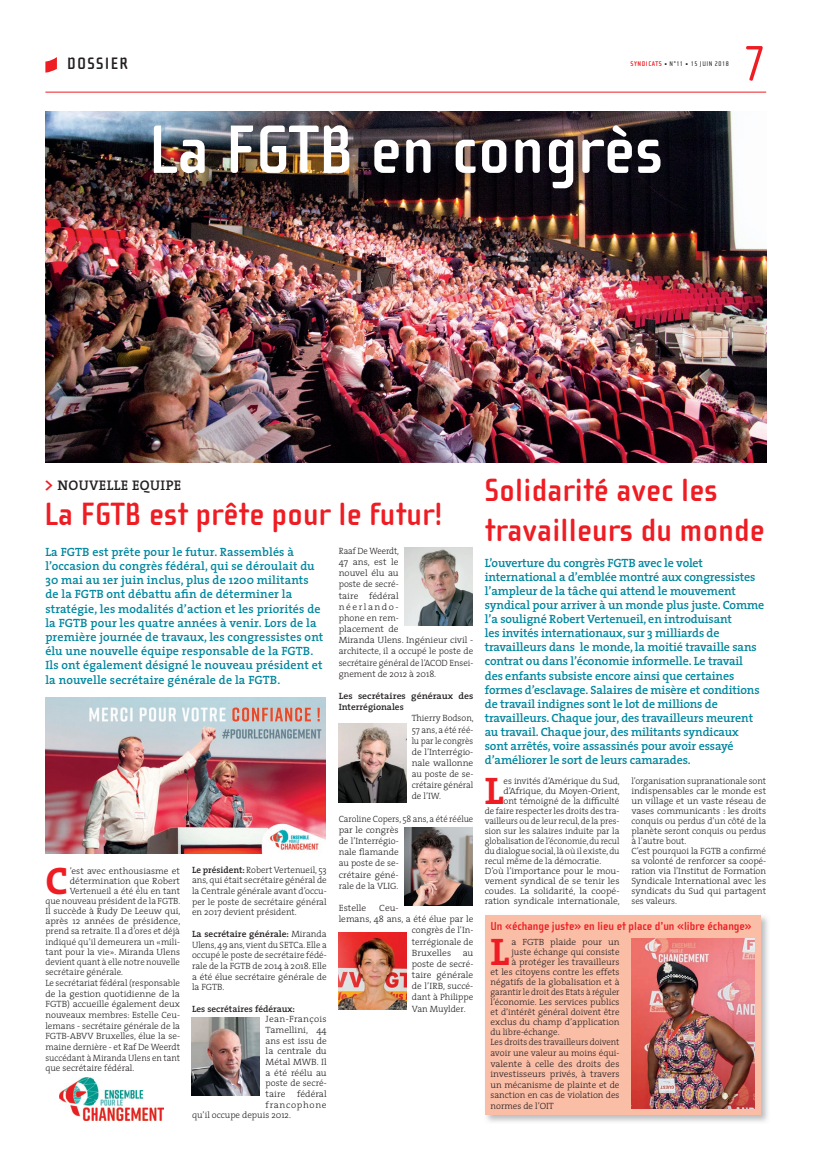
<style>
.page{position:relative;width:823px;height:1163px;background:#fff}
.page>*{position:absolute;margin:0;border:0;box-sizing:border-box;transform-origin:0 0}
.t1{font:700 70px "Cholla Sans";letter-spacing:.01em;color:#fff}
.t2{font:51px "Cholla Sans";color:#ee1d23}
.t3{font:38.6px "The Serif Bold Caps";color:#ee1d23}
.t4{font:700 33px/39.6px "Cholla Sans";letter-spacing:.01em;color:#ee1d23}
.t5{font:700 17px "Cholla Sans";letter-spacing:.075em;color:#231f20}
.t6{font:600 14px "The Serif";color:#231f20}
.t7{font:600 12px/14px "The Serif";letter-spacing:-.01em;color:#00879f}
.t8{font:600 12px/14.2px "The Serif";letter-spacing:.01em;color:#00879f}
.t9{font:700 12px "Cholla Sans";color:#ee1d23}
.t10{font:300 9.1px/10.7px "The Serif";color:#231f20;text-align:justify}
.t11{font:300 9.1px/10.7px "The Serif";color:#231f20;text-align:justify;scale:1.05 1}
.t12{font:300 9.1px/11.2px "The Serif";color:#231f20;scale:.95 1}
.t13{font:300 9.1px/11.2px "The Serif";color:#231f20;scale:.96 1}
.t14{font:600 9.1px/11.2px "The Serif";color:#231f20;scale:1.07 1}
.t15{font:600 9.1px "The Serif";color:#231f20}
.t16{font:300 9.1px "The Serif";letter-spacing:.07em;color:#231f20;scale:1.05 1}
.t17{font:300 9px "The Serif";color:#231f20}
.t18{font:300 9px "The Serif";color:#231f20;scale:1.05 1}
.t19{font:300 9px "The Serif";color:#231f20;scale:.95 1}
.t20{font:300 9px "The Serif";color:#231f20;scale:1.04 1}
.t21{font:7px "Cholla Sans";letter-spacing:.075em;color:#231f20}
.s1{font-weight:700;color:#ee1d23}
.s2{font-size:18px;color:#ee1d23}
.s3{font-weight:600}
</style>
<div class="page">
<hr style="left:45px;top:92px;width:720px;height:1px;background:#ee1d23">
<svg style="left:45px;top:57px;width:12px;height:16px"></svg>
<img style="left:45px;top:112px;width:720px;height:350px">
<img style="left:338px;top:723px;width:68px;height:79px">
<img style="left:404px;top:827px;width:68px;height:78px">
<img style="left:404px;top:547px;width:68px;height:78px">
<img style="left:192px;top:1017px;width:68px;height:78px">
<img style="left:338px;top:932px;width:68px;height:77px">
<img style="left:45px;top:697px;width:280px;height:156px">
<img style="left:485px;top:915px;width:283px;height:207px">
<div style="left:484px;top:914px;width:276px;height:199px;background:#fabda6"></div>
<img style="left:631px;top:938px;width:123px;height:170px">
<img style="left:60px;top:1077px;width:104px;height:43px">
<h3 class="t5" style="left:67px;top:54px;width:62px">DOSSIER</h3>
<p class="t21" style="left:630px;top:60px;width:100px"><span class="s1">SYNDICATS</span> • N°11 • 15 JUIN 2018</p>
<h2 class="t2" style="left:743px;top:36px;width:24px">7</h2>
<h1 class="t1" style="left:148px;top:111px;width:515px">La FGTB en congrès</h1>
<h3 class="t6" style="left:45px;top:473px;width:138px"><span class="s2">&gt;</span> NOUVELLE EQUIPE</h3>
<h3 class="t4" style="left:45px;top:495px;width:399px">La FGTB est prête pour le futur!</h3>
<p class="t8" style="left:45px;top:544px;width:279px">La FGTB est prête pour le futur. Rassemblés à l’occasion du congrès fédéral, qui se déroulait du 30 mai au 1er juin inclus, plus de 1200 militants de la FGTB ont débattu afin de déterminer la stratégie, les modalités d’action et les priorités de la FGTB pour les quatre années à venir. Lors de la première journée de travaux, les congressistes ont élu une nouvelle équipe responsable de la FGTB.<br>Ils ont également désigné le nouveau président et la nouvelle secrétaire générale de la FGTB.</p>
<h3 class="t3" style="left:45px;top:848px;width:24px">C</h3>
<p class="t18" style="left:70px;top:863px;width:106px">’est avec enthousiasme et</p>
<p class="t18" style="left:70px;top:873px;width:106px">détermination que Robert</p>
<p class="t17" style="left:70px;top:883px;width:112px">Vertenueil a été élu en tant</p>
<p class="t17" style="left:45px;top:893px;width:136px">que nouveau président de la FGTB.</p>
<p class="t20" style="left:45px;top:903px;width:131px">Il succède à Rudy De Leeuw qui,</p>
<p class="t18" style="left:45px;top:913px;width:130px">après 12 années de présidence,</p>
<p class="t17" style="left:45px;top:923px;width:136px">prend sa retraite. Il a d’ores et déjà</p>
<p class="t17" style="left:45px;top:934px;width:136px">indiqué qu’il demeurera un «mili-</p>
<p class="t17" style="left:45px;top:944px;width:136px">tant pour la vie». Miranda Ulens</p>
<p class="t17" style="left:45px;top:954px;width:136px">devient quant à elle notre nouvelle</p>
<p class="t17" style="left:45px;top:964px;width:79px">secrétaire générale.</p>
<p class="t10" style="left:45px;top:976px;width:136px">Le secrétariat fédéral (responsable de la gestion quotidienne de la FGTB) accueille également deux nouveaux membres: Estelle Ceu&shy;lemans - secrétaire générale de la FGTB-ABVV Bruxelles, élue la se&shy;maine dernière - et Raf De Weerdt succédant à Miranda Ulens en tant que secrétaire fédéral.</p>
<p class="t10" style="left:192px;top:863px;width:136px"><span class="s3">Le président:</span> Robert Vertenueil, 53 ans, qui était secrétaire général de la Centrale générale avant d’occu&shy;per le poste de secrétaire général en 2017 devient président.</p>
<p class="t10" style="left:192px;top:927px;width:136px"><span class="s3">La secrétaire générale:</span> Miranda Ulens, 49 ans, vient du SETCa. Elle a occupé le poste de secrétaire fédé&shy;rale de la FGTB de 2014 à 2018. Elle a été élue secrétaire générale de la FGTB.</p>
<p class="t15" style="left:192px;top:1000px;width:104px">Les secrétaires fédéraux:</p>
<p class="t11" style="left:265px;top:1013px;width:60px">Jean-François Tamellini, 44 ans est issu de la centrale du Métal MWB. Il a été réélu au poste de secré&shy;taire</p>
<p class="t11" style="left:297px;top:1087px;width:30px">fédéral</p>
<p class="t16" style="left:265px;top:1096px;width:60px">francophone</p>
<p class="t10" style="left:192px;top:1109px;width:100px">qu’il occupe depuis 2012.</p>
<p class="t12" style="left:338px;top:545px;width:143px">Raaf De Weerdt,<br>47 ans, est le<br>nouvel élu au<br>poste de secré-<br>taire fédéral<br>néerlando-<br>phone en rem-<br>placement de<br>Miranda Ulens. Ingénieur civil - architecte, il a occupé le poste de secrétaire général de l’ACOD Ensei&shy;gnement de 2012 à 2018.</p>
<p class="t14" style="left:338px;top:690px;width:127px">Les secrétaires généraux des<br>Interrégionales</p>
<p class="t10" style="left:411px;top:712px;width:63px;line-height:11.2px">Thierry Bodson, 57 ans, a été réé&shy;lu par le congrès de l’Interrégio&shy;nale wallonne au poste de se&shy;crétaire général de l’IW.</p>
<p class="t13" style="left:338px;top:812px;width:142px">Caroline Copers, 58 ans, a été réélue par le congrès<br>de l’Interrégio-<br>nale flamande<br>au poste de se-<br>crétaire géné-<br>rale de la VLIG.</p>
<p class="t11" style="left:338px;top:902px;width:28px">Estelle</p>
<p class="t11" style="left:379px;top:902px;width:20px">Ceu-</p>
<p class="t10" style="left:338px;top:913px;width:136px">lemans, 48 ans, a été élue par le</p>
<p class="t10" style="left:411px;top:924px;width:63px">congrès de l’In-</p>
<p class="t10" style="left:411px;top:935px;width:63px">terrégionale de</p>
<p class="t11" style="left:411px;top:946px;width:39px">Bruxelles</p>
<p class="t11" style="left:411px;top:946px;width:60px;line-height:11.2px;text-indent:51px">au poste de secré&shy;taire générale de l’IRB, succé&shy;dant à Philippe Van Muylder.</p>
<h3 class="t4" style="left:484px;top:471px;width:281px">Solidarité avec les travailleurs du monde</h3>
<p class="t7" style="left:484px;top:556px;width:281px">L’ouverture du congrès FGTB avec le volet international a d’emblée montré aux congressistes l’ampleur de la tâche qui attend le mouvement syndical pour arriver à un monde plus juste. Comme l’a souligné Robert Vertenueil, en introduisant<br>les invités internationaux, sur 3 milliards de travailleurs dans le monde, la moitié travaille sans contrat ou dans l’économie informelle. Le travail<br>des enfants subsiste encore ainsi que certaines formes d’esclavage. Salaires de misère et conditions de travail indignes sont le lot de millions de travailleurs. Chaque jour, des travailleurs meurent au travail. Chaque jour, des militants syndicaux sont arrêtés, voire assassinés pour avoir essayé d’améliorer le sort de leurs camarades.</p>
<h3 class="t3" style="left:484px;top:758px;width:20px">L</h3>
<p class="t17" style="left:503px;top:773px;width:118px">es invités d’Amérique du Sud,</p>
<p class="t10" style="left:631px;top:775px;width:136px;line-height:10px;text-align:left">l’organisation supranationale sont indispensables car le monde est un village et un vaste réseau de vases communicants : les droits conquis ou perdus d’un côté de la planète seront conquis ou perdus à l’autre bout.<br>C’est pourquoi la FGTB a confirmé sa volonté de renforcer sa coopé&shy;ration via l’Institut de Formation<br>Syndicale International avec les syndicats du Sud qui partagent ses valeurs.</p>
<h3 class="t9" style="left:490px;top:919px;width:262px">Un «échange juste» en lieu et place d’un «libre échange»</h3>
<h3 class="t3" style="left:490px;top:919px;width:20px">L</h3>
<p class="t18" style="left:511px;top:934px;width:104px">a FGTB plaide pour un</p>
<p class="t18" style="left:503px;top:783px;width:112px">d’Afrique, du Moyen-Orient,</p>
<p class="t17" style="left:503px;top:793px;width:117px">ont témoigné de la difficulté</p>
<p class="t17" style="left:484px;top:803px;width:136px">de faire respecter les droits des tra-</p>
<p class="t17" style="left:484px;top:813px;width:136px">vailleurs ou de leur recul, de la pres-</p>
<p class="t17" style="left:484px;top:823px;width:136px">sion sur les salaires induite par la</p>
<p class="t19" style="left:484px;top:833px;width:143px">globalisation de l’économie, du recul</p>
<p class="t17" style="left:484px;top:843px;width:136px">du dialogue social, là où il existe, du</p>
<p class="t17" style="left:484px;top:853px;width:118px">recul même de la démocratie.</p>
<p class="t11" style="left:484px;top:865px;width:130px;line-height:10px">D’où l’importance pour le mou&shy;vement syndical de se tenir les coudes. La solidarité, la coopé&shy;ration syndicale internationale,</p>
<p class="t17" style="left:511px;top:944px;width:110px">juste échange qui consiste</p>
<p class="t18" style="left:511px;top:954px;width:104px">à protéger les travailleurs</p>
<p class="t20" style="left:490px;top:964px;width:125px">et les citoyens contre les effets</p>
<p class="t17" style="left:490px;top:974px;width:130px">négatifs de la globalisation et à</p>
<p class="t19" style="left:490px;top:984px;width:137px">garantir le droit des Etats à réguler</p>
<p class="t17" style="left:490px;top:994px;width:130px">l’économie. Les services publics</p>
<p class="t17" style="left:490px;top:1004px;width:130px">et d’intérêt général doivent être</p>
<p class="t18" style="left:490px;top:1014px;width:124px">exclus du champ d’application</p>
<p class="t17" style="left:490px;top:1024px;width:70px">du libre-échange.</p>
<p class="t10" style="left:490px;top:1036px;width:130px">Les droits des travailleurs doivent avoir une valeur au moins équi&shy;valente à celle des droits des investisseurs privés, à travers un mécanisme de plainte et de sanction en cas de violation des normes de l’OIT</p>
</div>
